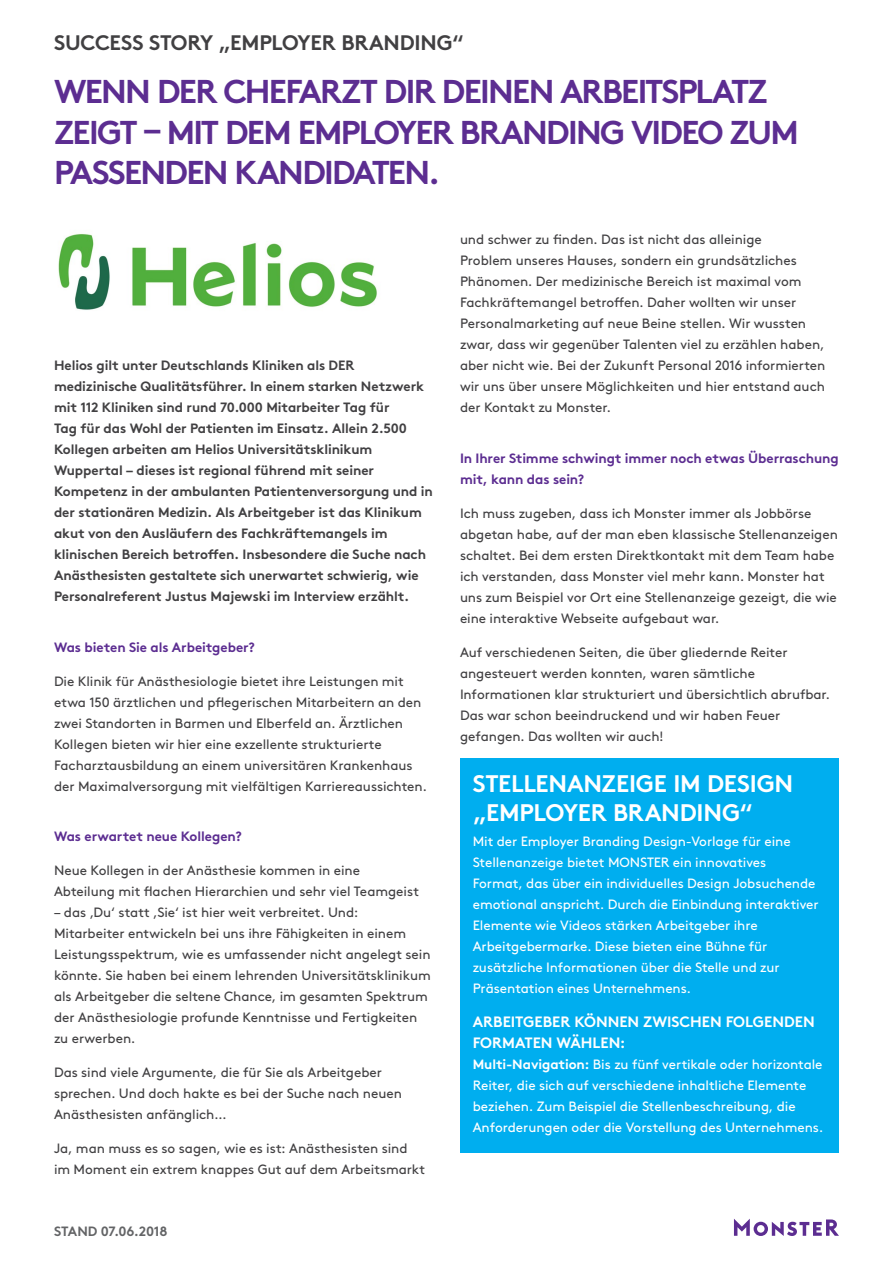
<style>
.page{position:relative;width:893px;height:1263px;background:#fff}
.page>*{position:absolute;margin:0;border:0;box-sizing:border-box;transform-origin:0 0}
.t1{font:700 33px/40.5px "Brown Std";letter-spacing:-.05em;color:#5c2d91}
.t2{font:700 24px/28.8px "Brown Std";letter-spacing:-.01em;color:#fff}
.t3{font:700 21px "Brown Std";letter-spacing:-.01em;color:#414042}
.t4{font:700 15px/21px "Brown Std";color:#fff}
.t5{font:13.5px/21px "Brown Std";letter-spacing:-.005em;color:#414042}
.t6{font:700 13.5px/21px "Brown Std";letter-spacing:-.005em;color:#414042}
.t7{font:13.5px/21px "Brown Std";letter-spacing:-.005em;color:#fff}
.t8{font:700 13.5px/21px "Brown Std";letter-spacing:-.005em;color:#5c2d91}
.t9{font:700 13.5px "Brown Std";letter-spacing:-.02em;color:#636466}
.s1{font-weight:700}
</style>
<div class="page">
<svg style="left:734px;top:1219px;width:105px;height:17px"></svg>
<img style="left:58px;top:234px;width:319px;height:76px">
<div style="left:460px;top:758px;width:379px;height:82px;background:#00aeef"></div>
<div style="left:460px;top:836px;width:379px;height:177px;background:#00aeef"></div>
<div style="left:460px;top:994px;width:379px;height:79px;background:#00aeef"></div>
<div style="left:460px;top:1059px;width:379px;height:93px;background:#00aeef"></div>
<h3 class="t3" style="left:54px;top:30px;width:411px">SUCCESS STORY „EMPLOYER BRANDING“</h3>
<h1 class="t1" style="left:54px;top:71px;width:746px">WENN DER CHEFARZT DIR DEINEN ARBEITSPLATZ<br>ZEIGT – MIT DEM EMPLOYER BRANDING VIDEO ZUM<br>PASSENDEN KANDIDATEN.</h1>
<p class="t6" style="left:54px;top:355px;width:380px">Helios gilt unter Deutschlands Kliniken als DER medizinische Qualitätsführer. In einem starken Netzwerk mit 112 Kliniken sind rund 70.000 Mitarbeiter Tag für<br>Tag für das Wohl der Patienten im Einsatz. Allein 2.500<br>Kollegen arbeiten am Helios Universitätsklinikum Wuppertal – dieses ist regional führend mit seiner Kompetenz in der ambulanten Patientenversorgung und in der stationären Medizin. Als Arbeitgeber ist das Klinikum akut von den Ausläufern des Fachkräftemangels im klinischen Bereich betroffen. Insbesondere die Suche nach Anästhesisten gestaltete sich unerwartet schwierig, wie Personalreferent Justus Majewski im Interview erzählt.</p>
<p class="t8" style="left:54px;top:637px;width:203px">Was bieten Sie als Arbeitgeber?</p>
<p class="t5" style="left:54px;top:670px;width:374px">Die Klinik für Anästhesiologie bietet ihre Leistungen mit etwa 150 ärztlichen und pflegerischen Mitarbeitern an den zwei Standorten in Barmen und Elberfeld an. Ärztlichen Kollegen bieten wir hier eine exzellente strukturierte Facharztausbildung an einem universitären Krankenhaus der Maximalversorgung mit vielfältigen Karriereaussichten.</p>
<p class="t8" style="left:54px;top:826px;width:189px">Was erwartet neue Kollegen?</p>
<p class="t5" style="left:54px;top:860px;width:366px">Neue Kollegen in der Anästhesie kommen in eine<br>Abteilung mit flachen Hierarchien und sehr viel Teamgeist</p>
<p class="t5" style="left:54px;top:902px;width:378px">– das ‚Du‘ statt ‚Sie‘ ist hier weit verbreitet. Und:<br>Mitarbeiter entwickeln bei uns ihre Fähigkeiten in einem Leistungsspektrum, wie es umfassender nicht angelegt sein könnte. Sie haben bei einem lehrenden Universitätsklinikum als Arbeitgeber die seltene Chance, im gesamten Spektrum der Anästhesiologie profunde Kenntnisse und Fertigkeiten zu erwerben.</p>
<p class="t5" style="left:54px;top:1062px;width:349px">Das sind viele Argumente, die für Sie als Arbeitgeber sprechen. Und doch hakte es bei der Suche nach neuen<br>Anästhesisten anfänglich…</p>
<p class="t5" style="left:54px;top:1138px;width:373px">Ja, man muss es so sagen, wie es ist: Anästhesisten sind im Moment ein extrem knappes Gut auf dem Arbeitsmarkt</p>
<p class="t9" style="left:54px;top:1223px;width:115px">STAND 07.06.2018</p>
<p class="t5" style="left:460px;top:229px;width:367px">und schwer zu finden. Das ist nicht das alleinige<br>Problem unseres Hauses, sondern ein grundsätzliches Phänomen. Der medizinische Bereich ist maximal vom Fachkräftemangel betroffen. Daher wollten wir unser Personalmarketing auf neue Beine stellen. Wir wussten zwar, dass wir gegenüber Talenten viel zu erzählen haben, aber nicht wie. Bei der Zukunft Personal 2016 informierten wir uns über unsere Möglichkeiten und hier entstand auch der Kontakt zu Monster.</p>
<p class="t8" style="left:460px;top:448px;width:380px">In Ihrer Stimme schwingt immer noch etwas Überraschung mit, kann das sein?</p>
<p class="t5" style="left:460px;top:503px;width:379px">Ich muss zugeben, dass ich Monster immer als Jobbörse abgetan habe, auf der man eben klassische Stellenanzeigen schaltet. Bei dem ersten Direktkontakt mit dem Team habe ich verstanden, dass Monster viel mehr kann. Monster hat uns zum Beispiel vor Ort eine Stellenanzeige gezeigt, die wie eine interaktive Webseite aufgebaut war.</p>
<p class="t5" style="left:460px;top:641px;width:372px">Auf verschiedenen Seiten, die über gliedernde Reiter angesteuert werden konnten, waren sämtliche Informationen klar strukturiert und übersichtlich abrufbar.<br>Das war schon beeindruckend und wir haben Feuer gefangen. Das wollten wir auch!</p>
<h2 class="t2" style="left:473px;top:769px;width:322px">STELLENANZEIGE IM DESIGN „EMPLOYER BRANDING“</h2>
<p class="t7" style="left:473px;top:831px;width:348px">Mit der Employer Branding Design-Vorlage für eine Stellenanzeige bietet MONSTER ein innovatives Format, das über ein individuelles Design Jobsuchende emotional anspricht. Durch die Einbindung interaktiver Elemente wie Videos stärken Arbeitgeber ihre Arbeitgebermarke. Diese bieten eine Bühne für zusätzliche Informationen über die Stelle und zur Präsentation eines Unternehmens.</p>
<p class="t4" style="left:473px;top:1011px;width:343px">ARBEITGEBER KÖNNEN ZWISCHEN FOLGENDEN<br>FORMATEN WÄHLEN:</p>
<p class="t7" style="left:473px;top:1054px;width:352px"><span class="s1">Multi-Navigation:</span> Bis zu fünf vertikale oder horizontale Reiter, die sich auf verschiedene inhaltliche Elemente beziehen. Zum Beispiel die Stellenbeschreibung, die Anforderungen oder die Vorstellung des Unternehmens.</p>
</div>
